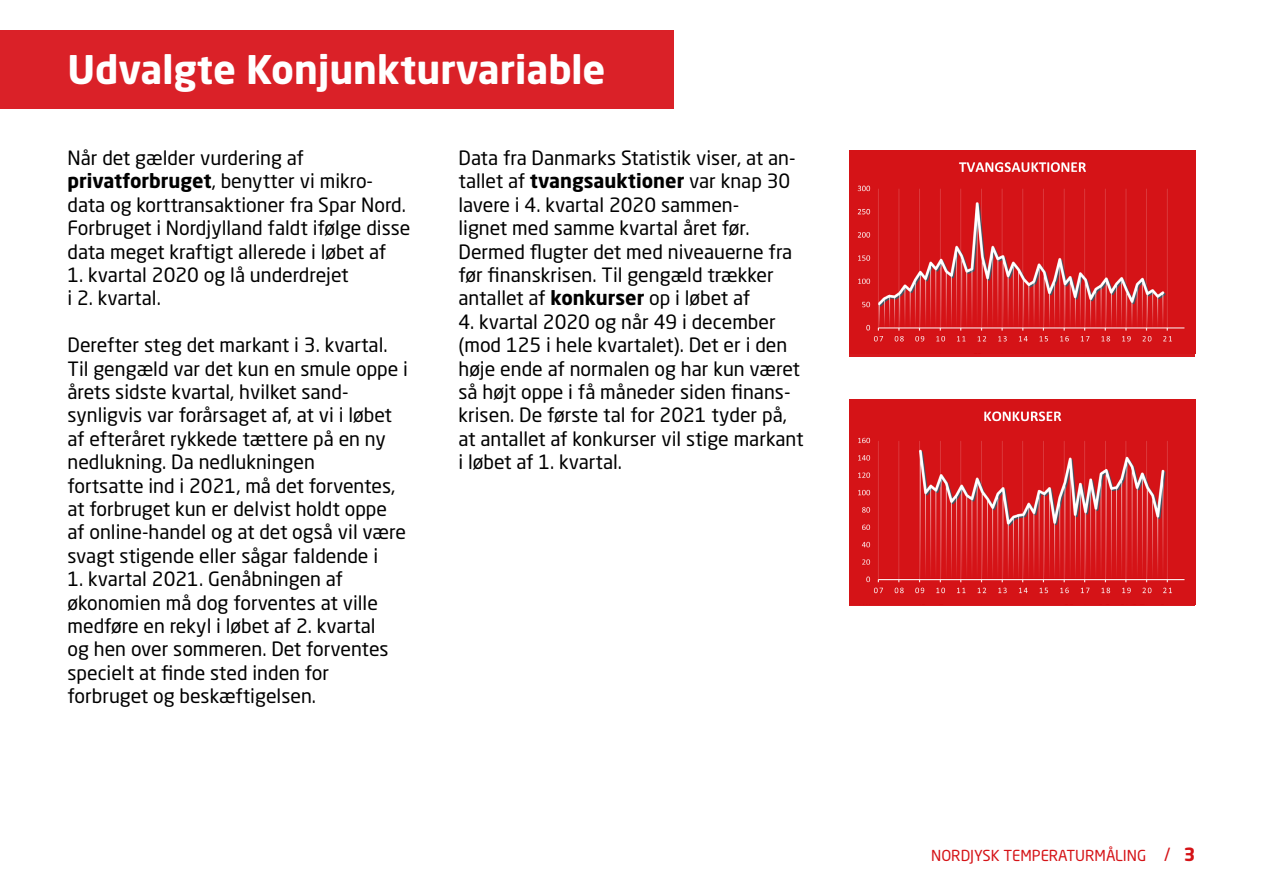
<style>
.page{position:relative;width:1263px;height:893px;background:#fff}
.page>*{position:absolute;margin:0;border:0;box-sizing:border-box;transform-origin:0 0}
.t1{font:700 39px "Neo Sans Std";color:#fff}
.t2{font:19.5px/23.4px "Neo Sans Std";color:#000}
.t3{font:15px "Neo Sans Std";color:#d51317}
.s1{font-weight:700}
.s2{font-size:18px}
.s3{font-weight:700;font-size:18px}
</style>
<div class="page">
<img style="left:849px;top:399px;width:346px;height:205px">
<div style="left:0;top:30px;width:673px;height:78px;background:#da2128"></div>
<img style="left:849px;top:150px;width:346px;height:204px">
<p class="t1" style="left:68px;top:45px;width:540px">Udvalgte Konjunkturvariable</p>
<p class="t2" style="left:68px;top:146px;width:344px">Når det gælder vurdering af <span class="s1">privatforbruget</span>, benytter vi mikro&shy;data og korttransaktioner fra Spar Nord.<br>Forbruget i Nordjylland faldt ifølge disse data meget kraftigt allerede i løbet af</p>
<p class="t2" style="left:68px;top:263px;width:283px">1. kvartal 2020 og lå underdrejet i 2. kvartal.</p>
<p class="t2" style="left:68px;top:333px;width:342px">Derefter steg det markant i 3. kvartal.<br>Til gengæld var det kun en smule oppe i årets sidste kvartal, hvilket sand&shy;synligvis var forårsaget af, at vi i løbet af efteråret rykkede tættere på en ny nedlukning. Da nedlukningen<br>fortsatte ind i 2021, må det forventes, at forbruget kun er delvist holdt oppe af online-handel og at det også vil være svagt stigende eller sågar faldende i</p>
<p class="t2" style="left:68px;top:567px;width:323px">1. kvartal 2021. Genåbningen af økonomien må dog forventes at ville medføre en rekyl i løbet af 2. kvartal og hen over sommeren. Det forventes specielt at finde sted inden for forbruget og beskæftigelsen.</p>
<p class="t2" style="left:458px;top:146px;width:338px">Data fra Danmarks Statistik viser, at an&shy;tallet af <span class="s1">tvangsauktioner</span> var knap 30 lavere i 4. kvartal 2020 sammen-<br>lignet med samme kvartal året før.<br>Dermed flugter det med niveauerne fra før finanskrisen. Til gengæld trækker antallet af <span class="s1">konkurser</span> op i løbet af</p>
<p class="t2" style="left:458px;top:310px;width:347px">4. kvartal 2020 og når 49 i december (mod 125 i hele kvartalet). Det er i den høje ende af normalen og har kun været så højt oppe i få måneder siden finans&shy;krisen. De første tal for 2021 tyder på, at antallet af konkurser vil stige markant i løbet af 1. kvartal.</p>
<p class="t3" style="left:931px;top:847px;width:266px">NORDJYSK TEMPERATURMÅLING <span class="s2">/</span> <span class="s3">3</span></p>
</div>
